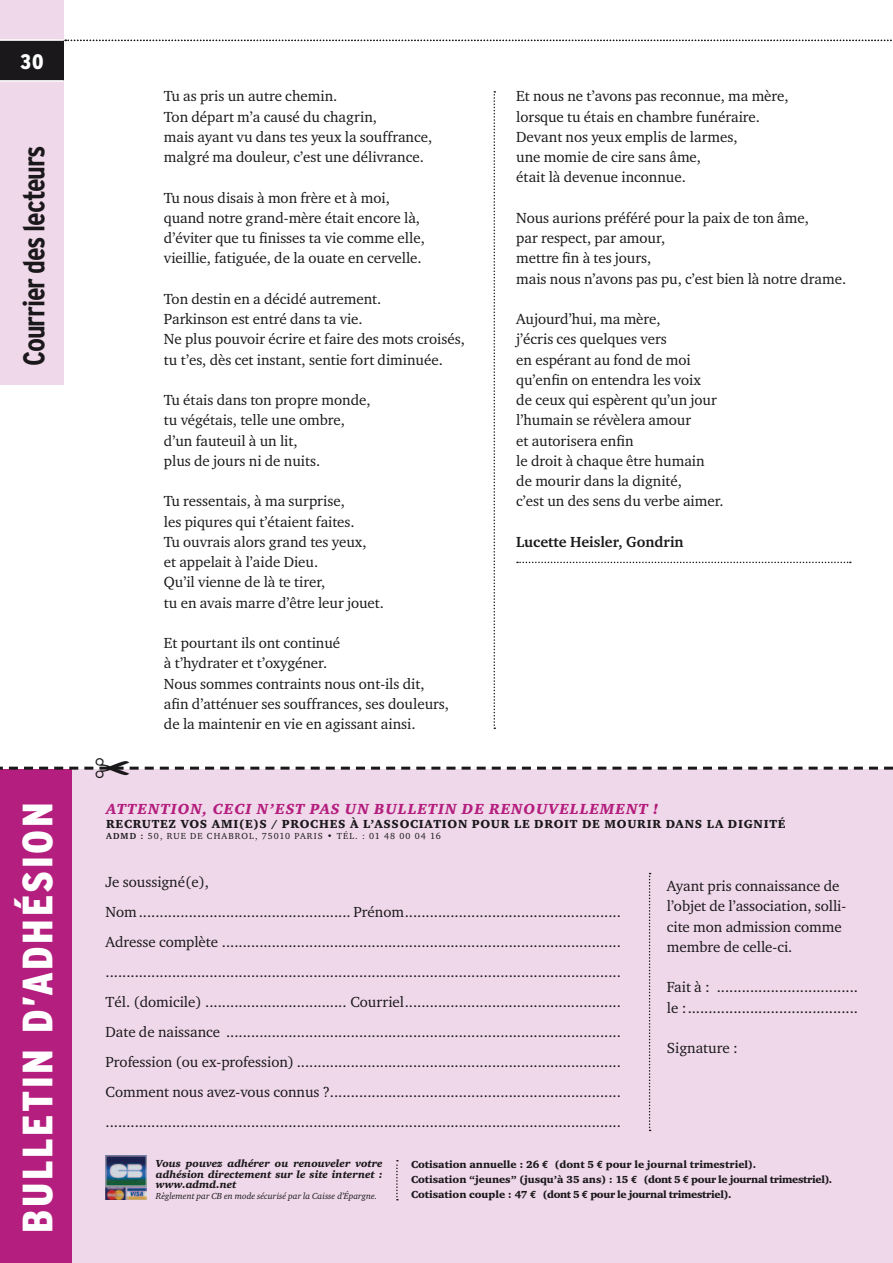
<style>
.page{position:relative;width:893px;height:1263px;background:#fff}
.page>*{position:absolute;margin:0;border:0;box-sizing:border-box;transform-origin:0 0}
.t1{font:900 condensed 42.3px "Interstate";letter-spacing:.06em;color:#fff}
.t2{font:700 condensed 30px "Interstate";letter-spacing:-.04em;color:#1a181b}
.t3{font:900 condensed 21px "Interstate";color:#fff}
.t4{font:15px/20.2px "Charter ITC";color:#1a181b}
.t5{font:15px "Charter ITC Blac Ital";letter-spacing:.06em;color:#b41e7e}
.t6{font:700 15px "Charter ITC";color:#1a181b}
.t7{font:12px "Charter ITC Blac";letter-spacing:.06em;color:#1a181b}
.t8{font:10.5px/15px "Charter ITC Blac";color:#1a181b}
.t9{font:10.5px/10.5px "Charter ITC Blac Ital";color:#1a181b;text-align:justify}
.t10{font:italic 9px "Charter ITC";color:#1a181b}
.t11{font:9px "Charter ITC";letter-spacing:.125em;color:#1a181b}
.s1{font-weight:700}
.s2{font-family:"Euro Mono";font-weight:700}
</style>
<div class="page">
<div style="left:0;top:0;width:64px;height:385px;background:#efd8e9"></div>
<svg style="left:517px;top:562px;width:334px;height:1px"></svg>
<svg style="left:493px;top:91px;width:2px;height:638px"></svg>
<div style="left:0;top:40px;width:64px;height:41px;background:#1a181b"></div>
<svg style="left:65px;top:40px;width:827px;height:1px"></svg>
<hr style="left:0;top:80px;width:64px;height:2px;background:#fff">
<hr style="left:0;top:39px;width:64px;height:2px;background:#fff">
<div style="left:0;top:769px;width:893px;height:494px;background:#efd8e9"></div>
<div style="left:0;top:769px;width:71px;height:494px;background:#b41e7e"></div>
<svg style="left:649px;top:873px;width:2px;height:258px"></svg>
<img style="left:106px;top:1156px;width:41px;height:43px">
<svg style="left:396px;top:1160px;width:2px;height:40px"></svg>
<svg style="left:0;top:766px;width:893px;height:12px"></svg>
<h3 class="t3" style="left:20px;top:50px;width:25px">30</h3>
<h2 class="t2" style="left:17px;top:366px;width:222px;rotate:-90deg">Courrier des lecteurs</h2>
<h1 class="t1" style="left:14px;top:1233px;width:432px;rotate:-90deg">BULLETIN D’ADHÉSION</h1>
<p class="t4" style="left:164px;top:86px;width:270px">Tu as pris un autre chemin.<br>Ton départ m’a causé du chagrin,<br>mais ayant vu dans tes yeux la souffrance, malgré ma douleur, c’est une délivrance.</p>
<p class="t4" style="left:164px;top:187px;width:262px">Tu nous disais à mon frère et à moi, quand notre grand-mère était encore là, d’éviter que tu finisses ta vie comme elle, vieillie, fatiguée, de la ouate en cervelle.</p>
<p class="t4" style="left:164px;top:288px;width:302px">Ton destin en a décidé autrement.<br>Parkinson est entré dans ta vie.<br>Ne plus pouvoir écrire et faire des mots croisés, tu t’es, dès cet instant, sentie fort diminuée.</p>
<p class="t4" style="left:164px;top:389px;width:208px">Tu étais dans ton propre monde, tu végétais, telle une ombre, d’un fauteuil à un lit,<br>plus de jours ni de nuits.</p>
<p class="t4" style="left:164px;top:491px;width:221px">Tu ressentais, à ma surprise,<br>les piqures qui t’étaient faites.<br>Tu ouvrais alors grand tes yeux,<br>et appelait à l’aide Dieu.<br>Qu’il vienne de là te tirer,<br>tu en avais marre d’être leur jouet.</p>
<p class="t4" style="left:164px;top:632px;width:287px">Et pourtant ils ont continué<br>à t’hydrater et t’oxygéner.<br>Nous sommes contraints nous ont-ils dit, afin d’atténuer ses souffrances, ses douleurs, de la maintenir en vie en agissant ainsi.</p>
<p class="t4" style="left:516px;top:86px;width:274px">Et nous ne t’avons pas reconnue, ma mère, lorsque tu étais en chambre funéraire.<br>Devant nos yeux emplis de larmes,<br>une momie de cire sans âme,<br>était là devenue inconnue.</p>
<p class="t4" style="left:516px;top:207px;width:331px">Nous aurions préféré pour la paix de ton âme,<br>par respect, par amour,<br>mettre fin à tes jours,<br>mais nous n’avons pas pu, c’est bien là notre drame.</p>
<p class="t4" style="left:516px;top:308px;width:209px">Aujourd’hui, ma mère,<br>j’écris ces quelques vers<br>en espérant au fond de moi qu’enfin on entendra les voix<br>de ceux qui espèrent qu’un jour l’humain se révèlera amour<br>et autorisera enfin<br>le droit à chaque être humain de mourir dans la dignité,<br>c’est un des sens du verbe aimer.</p>
<p class="t6" style="left:516px;top:532px;width:169px">Lucette Heisler, Gondrin</p>
<p class="t5" style="left:106px;top:800px;width:554px">ATTENTION, CECI N’EST PAS UN BULLETIN DE RENOUVELLEMENT !</p>
<p class="t7" style="left:106px;top:817px;width:278px">recrutez vos ami(e)s / proches À L’ASSOCIATIO</p>
<p class="t7" style="left:458px;top:817px;width:25px">N POUR</p>
<p class="t7" style="left:514px;top:817px;width:40px">LE DROIT</p>
<p class="t7" style="left:582px;top:817px;width:33px">DE MOURIR</p>
<p class="t7" style="left:666px;top:817px;width:121px">DANS LA DIGNITÉ</p>
<p class="t11" style="left:106px;top:830px;width:336px"><span class="s1">ADMD :</span> 50, rue de Chabrol, 75010 Paris • tél. : 01 48 00 04 16</p>
<p class="t4" style="left:106px;top:866px;width:517px;line-height:30px">Je soussigné(e),<br>Nom................................................... Prénom....................................................<br>Adresse complète ................................................................................................ ............................................................................................................................<br>Tél. (domicile) .................................. Courriel....................................................<br>Date de naissance ...............................................................................................<br>Profession (ou ex-profession) ..............................................................................<br>Comment nous avez-vous connus ?...................................................................... ............................................................................................................................</p>
<p class="t4" style="left:667px;top:875px;width:181px">Ayant pris connaissance de l’objet de l’association, solli&shy;cite mon admission comme membre de celle-ci.</p>
<p class="t4" style="left:667px;top:977px;width:193px">Fait à : .................................. le :.........................................</p>
<p class="t4" style="left:667px;top:1037px;width:72px">Signature :</p>
<p class="t9" style="left:156px;top:1158px;width:228px">Vous pouvez adhérer ou renouveler votre adhésion directement sur le site internet : www.admd.net</p>
<p class="t10" style="left:156px;top:1190px;width:223px">Règlement par CB en mode sécurisé par la Caisse d’Épargne.</p>
<p class="t8" style="left:411px;top:1157px;width:423px">Cotisation annuelle : 26 <span class="s2">€</span> (dont 5 <span class="s2">€</span> pour le journal trimestriel).<br>Cotisation “jeunes” (jusqu’à 35 ans) : 15 <span class="s2">€</span> (dont 5 <span class="s2">€</span> pour le journal trimestriel).<br>Cotisation couple : 47 <span class="s2">€</span> (dont 5 <span class="s2">€</span> pour le journal trimestriel).</p>
</div>
